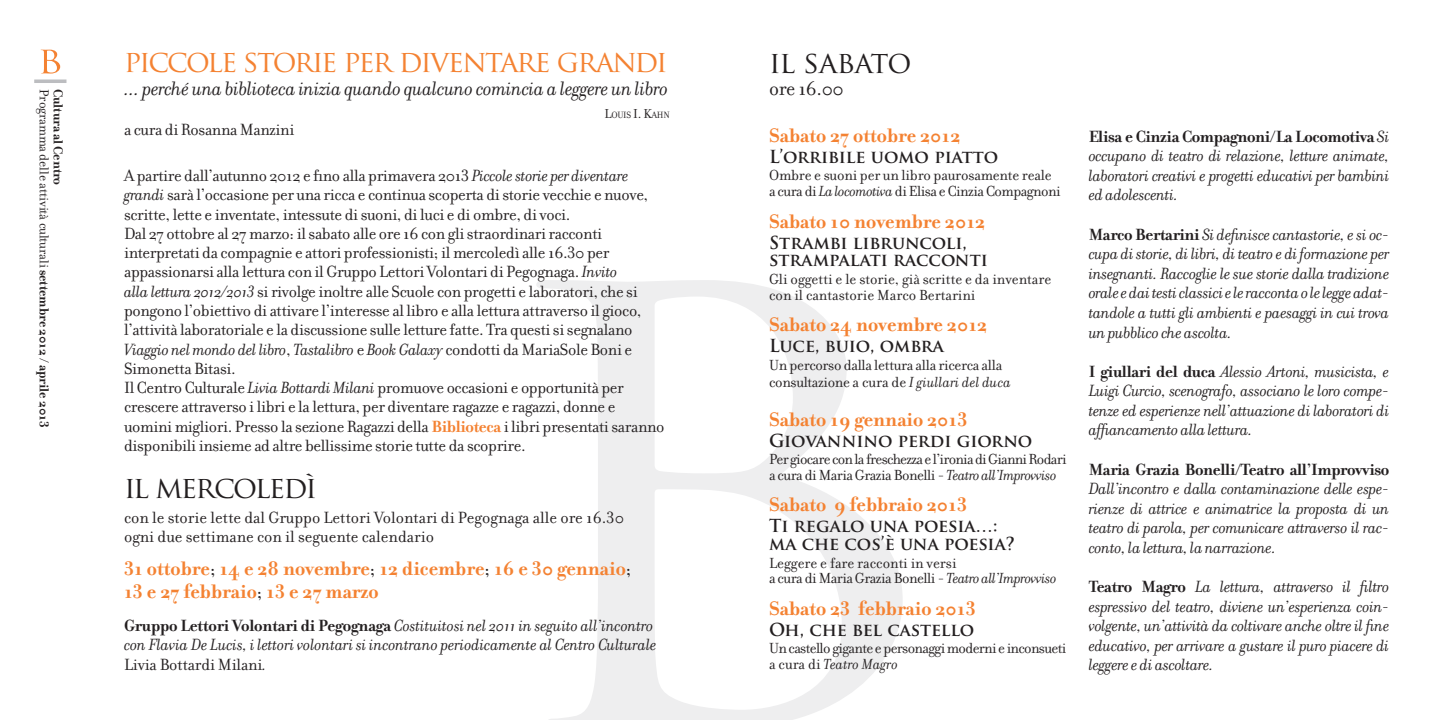
<style>
.page{position:relative;width:1439px;height:720px;background:#fff}
.page>*{position:absolute;margin:0;border:0;box-sizing:border-box;transform-origin:0 0}
.t1{font:29.75px "Trajan Pro";letter-spacing:-.065em;color:#f48232}
.t2{font:29.75px "Trajan Pro";letter-spacing:-.06em;color:#231f20}
.t3{font:29.75px "Trajan Pro";letter-spacing:-.03em;color:#231f20}
.t4{font:700 21px "Filosofia";color:#f48232}
.t5{font:italic 21px "Filosofia";letter-spacing:-.02em;color:#231f20}
.t6{font:21px "Filosofia";letter-spacing:-.02em;color:#231f20}
.t7{font:italic 17.5px/19.6px "Filosofia";letter-spacing:-.02em;color:#231f20;text-align:justify}
.Heading_1{font:17.5px/19.2px "Filosofia";letter-spacing:-.02em;color:#231f20}
.t8{font:700 17.5px/17.5px "Trajan Pro";color:#231f20}
.Heading_1-2{font:17.5px "Filosofia";color:#231f20}
.t9{font:15.75px/17.5px "Filosofia";letter-spacing:-.02em;color:#231f20}
.t10{font:15.75px "Filosofia";color:#231f20}
.t11{font:15.75px/15.8px "Filosofia";letter-spacing:-.045em;color:#231f20}
.t12{font:15.75px "Filosofia";letter-spacing:-.04em;color:#231f20}
.t13{font:italic 15.75px "Filosofia";color:#231f20}
.t14{font:14px "Filosofia";letter-spacing:-.01em;color:#231f20}
.t15{font:700 14px "Filosofia";letter-spacing:-.015em;color:#231f20}
.t16{font:9.8px "Filosofia";letter-spacing:-.03em;color:#231f20}
.s1{font-weight:700}
.s2{font-size:14px}
.s3{font-style:italic}
.s4{font-weight:700;color:#f48232}
.s5{font-weight:400;color:#231f20}
.s6{font-weight:700;font-style:normal}
.s7{font-style:normal}
</style>
<div class="page">
<svg style="left:536px;top:280px;width:366px;height:439px"></svg>
<svg style="left:34px;top:79px;width:32px;height:4px"></svg>
<svg style="left:41px;top:50px;width:19px;height:23px"></svg>
<p class="t14" style="left:52px;top:89px;width:340px;rotate:90deg">Programma delle attività culturali <span class="s1">settembre 2012 / aprile 2013</span></p>
<p class="t15" style="left:67px;top:89px;width:98px;rotate:90deg">Cultura al Centro</p>
<p class="t1" style="left:124px;top:42px;width:545px">PICCOLE STORIE PER DIVENTARE GRANDI</p>
<p class="t5" style="left:124px;top:77px;width:545px">... perché una biblioteca inizia quando qualcuno comincia a leggere un libro</p>
<p class="t16" style="left:604px;top:109px;width:67px"><span class="s2">L</span>OUIS <span class="s2">I. K</span>AHN</p>
<p class="Heading_1" style="left:124px;top:120px;width:172px">a cura di Rosanna Manzini</p>
<p class="Heading_1" style="left:124px;top:166px;width:526px">A partire dall’autunno 2012 e fino alla primavera 2013 <span class="s3">Piccole storie per diventare grandi</span> sarà l’occasione per una ricca e continua scoperta di storie vecchie e nuove, scritte, lette e inventate, intessute di suoni, di luci e di ombre, di voci.</p>
<p class="Heading_1" style="left:124px;top:224px;width:519px">Dal 27 ottobre al 27 marzo: il sabato alle ore 16 con gli straordinari racconti interpretati da compagnie e attori professionisti; il mercoledì alle 16.30 per appassionarsi alla lettura con il Gruppo Lettori Volontari di Pegognaga. <span class="s3">Invito alla lettura 2012/2013</span> si rivolge inoltre alle Scuole con progetti e laboratori, che si pongono l’obiettivo di attivare l’interesse al libro e alla lettura attraverso il gioco, l’attività laboratoriale e la discussione sulle letture fatte. Tra questi si segnalano <span class="s3">Viaggio nel mondo del libro</span>, <span class="s3">Tastalibro</span> e <span class="s3">Book Galaxy</span> condotti da MariaSole Boni e Simonetta Bitasi.</p>
<p class="Heading_1" style="left:124px;top:378px;width:542px">Il Centro Culturale <span class="s3">Livia Bottardi Milani</span> promuove occasioni e opportunità per crescere attraverso i libri e la lettura, per diventare ragazze e ragazzi, donne e uomini migliori. Presso la sezione Ragazzi della <span class="s4">Biblioteca</span> i libri presentati saranno disponibili insieme ad altre bellissime storie tutte da scoprire.</p>
<p class="t2" style="left:124px;top:468px;width:194px">IL MERCOLEDÌ</p>
<p class="Heading_1-2" style="left:124px;top:507px;width:501px">con le storie lette dal Gruppo Lettori Volontari di Pegognaga alle ore 16.30</p>
<p class="Heading_1-2" style="left:124px;top:526px;width:311px">ogni due settimane con il seguente calendario</p>
<p class="t4" style="left:124px;top:555px;width:509px">31 ottobre<span class="s5">;</span> 14 e 28 novembre<span class="s5">;</span> 12 dicembre<span class="s5">;</span> 16 e 30 gennaio<span class="s5">;</span></p>
<p class="t4" style="left:124px;top:578px;width:256px">13 e 27 febbraio<span class="s5">;</span> 13 e 27 marzo</p>
<p class="t7" style="left:124px;top:616px;width:534px;text-align:left"><span class="s6">Gruppo Lettori Volontari di Pegognaga</span> Costituitosi nel 2011 in seguito all’incontro con Flavia De Lucis, i lettori volontari si incontrano periodicamente al Centro Culturale<br><span class="s7">Livia Bottardi Milani</span>.</p>
<p class="t3" style="left:769px;top:43px;width:144px">IL SABATO</p>
<p class="t6" style="left:769px;top:77px;width:76px">ore 16.00</p>
<p class="t4" style="left:769px;top:123px;width:193px">Sabato 27 ottobre 2012</p>
<p class="t8" style="left:769px;top:148px;width:231px">L’orribile uomo piatto</p>
<p class="t9" style="left:769px;top:167px;width:284px">Ombre e suoni per un libro paurosamente reale</p>
<p class="t9" style="left:769px;top:183px;width:293px">a cura di <span class="s3">La locomotiva</span> di Elisa e Cinzia Compagnoni</p>
<p class="t4" style="left:769px;top:208px;width:218px">Sabato 10 novembre 2012</p>
<p class="t8" style="left:769px;top:234px;width:220px">Strambi libruncoli, strampalati racconti</p>
<p class="t10" style="left:769px;top:270px;width:284px">Gli oggetti e le storie, già scritte e da inventare</p>
<p class="t10" style="left:769px;top:286px;width:208px">con il cantastorie Marco Bertarini</p>
<p class="t4" style="left:769px;top:312px;width:220px">Sabato 24 novembre 2012</p>
<p class="t8" style="left:769px;top:337px;width:176px">Luce, buio, ombra</p>
<p class="t9" style="left:769px;top:356px;width:243px">Un percorso dalla lettura alla ricerca alla consultazione a cura de <span class="s3">I giullari del duca</span></p>
<p class="t4" style="left:769px;top:406px;width:200px">Sabato 19 gennaio 2013</p>
<p class="t8" style="left:769px;top:431px;width:265px">Giovannino perdi giorno</p>
<p class="t11" style="left:769px;top:451px;width:299px">Per giocare con la freschezza e l’ironia di Gianni Rodari a cura di Maria Grazia Bonelli - <span class="s3">Teatro all’Improvviso</span></p>
<p class="t4" style="left:769px;top:492px;width:200px">Sabato 9 febbraio 2013</p>
<p class="t8" style="left:769px;top:517px;width:230px">Ti regalo una poesia…:</p>
<p class="t8" style="left:769px;top:535px;width:247px">ma che cos’è una poesia?</p>
<p class="t10" style="left:769px;top:553px;width:189px">Leggere e fare racconti in versi</p>
<p class="t9" style="left:769px;top:569px;width:289px">a cura di Maria Grazia Bonelli - <span class="s3">Teatro all’Improvviso</span></p>
<p class="t4" style="left:769px;top:595px;width:208px">Sabato 23 febbraio 2013</p>
<p class="t8" style="left:769px;top:620px;width:207px">Oh, che bel castello</p>
<p class="t12" style="left:769px;top:639px;width:299px">Un castello gigante e personaggi moderni e inconsueti</p>
<p class="t13" style="left:769px;top:655px;width:130px"><span class="s7">a cura di</span> Teatro Magro</p>
<p class="t7" style="left:1088px;top:127px;width:302px"><span class="s6">Elisa e Cinzia Compagnoni/La Locomotiva</span> Si occupano di teatro di relazione, letture animate, laboratori creativi e progetti educativi per bambini ed adolescenti.</p>
<p class="t7" style="left:1088px;top:225px;width:302px"><span class="s6">Marco Bertarini</span> Si definisce cantastorie, e si oc&shy;cupa di storie, di libri, di teatro e di formazione per insegnanti. Raccoglie le sue storie dalla tradizione orale e dai testi classici e le racconta o le legge adat&shy;tandole a tutti gli ambienti e paesaggi in cui trova un pubblico che ascolta.</p>
<p class="t7" style="left:1088px;top:361px;width:302px"><span class="s6">I giullari del duca</span> Alessio Artoni, musicista, e Luigi Curcio, scenografo, associano le loro compe&shy;tenze ed esperienze nell’attuazione di laboratori di affiancamento alla lettura.</p>
<p class="t7" style="left:1088px;top:459px;width:302px"><span class="s6">Maria Grazia Bonelli/Teatro all’Improvviso </span>Dall’incontro e dalla contaminazione delle espe&shy;rienze di attrice e animatrice la proposta di un teatro di parola, per comunicare attraverso il rac&shy;conto, la lettura, la narrazione.</p>
<p class="t7" style="left:1088px;top:577px;width:302px"><span class="s6">Teatro Magro</span> La lettura, attraverso il filtro espressivo del teatro, diviene un’esperienza coin&shy;volgente, un’attività da coltivare anche oltre il fine educativo, per arrivare a gustare il puro piacere di leggere e di ascoltare.</p>
</div>
